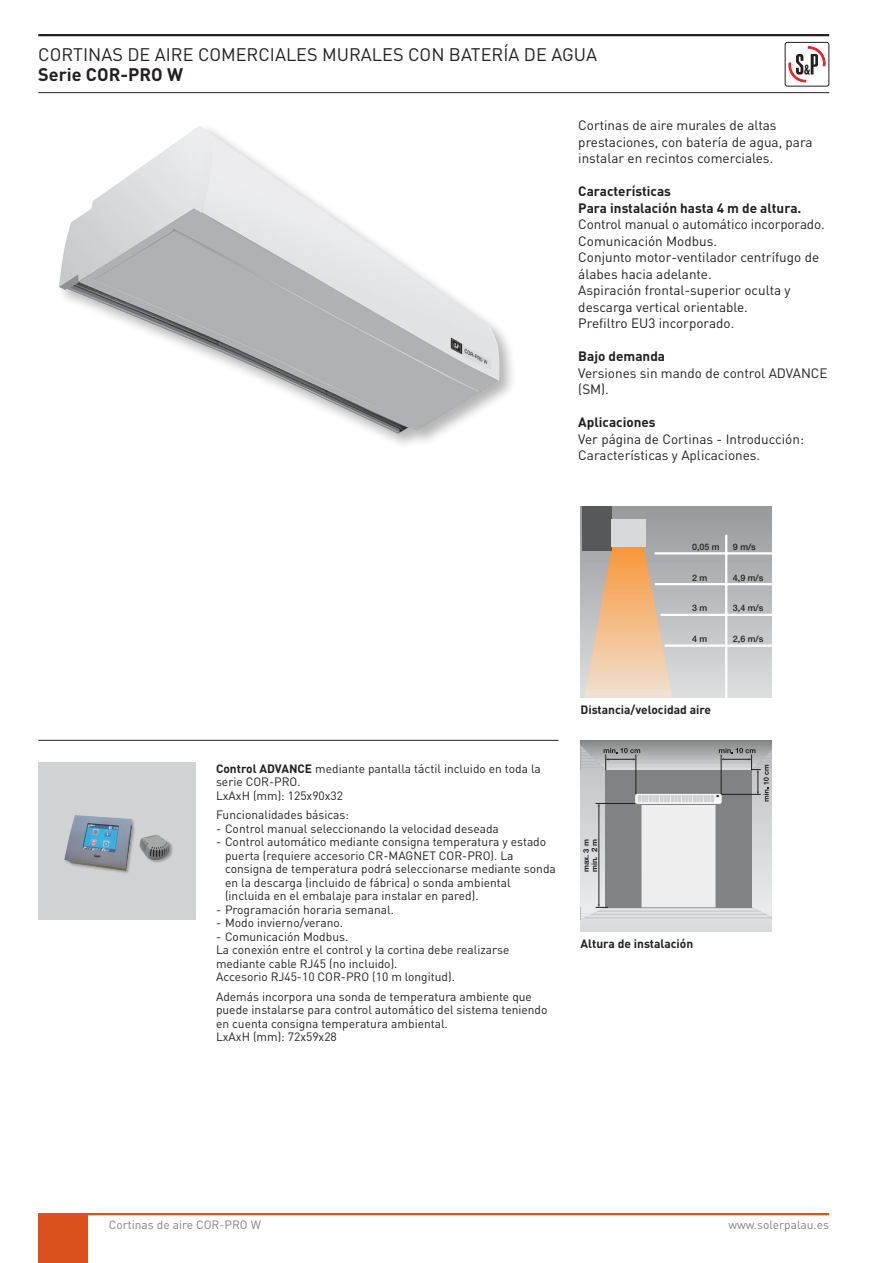
<style>
.page{position:relative;width:893px;height:1263px;background:#fff}
.page>*{position:absolute;margin:0;border:0;box-sizing:border-box;transform-origin:0 0}
.t1{font:18px "DIN";color:#231f20}
.t2{font:700 18px "DIN";color:#231f20}
.t3{font:13.5px/16.5px "DIN";color:#231f20}
.t4{font:700 13.5px/16.5px "DIN";color:#231f20}
.t5{font:12px/13.5px "DIN";color:#231f20}
.t6{font:700 12px "DIN";color:#231f20}
.t7{font:12px "DIN";color:#808285}
.t8{font:500 9px "Helvetica Neue";color:#231f20}
.t9{font:700 7.65px/8.1px "Helvetica Neue";color:#231f20}
.s1{font-weight:700}
</style>
<div class="page">
<hr style="left:38px;top:1213px;width:791px;height:2px;background:#da511d">
<div style="left:38px;top:1214px;width:49px;height:49px;background:#da511d"></div>
<hr style="left:38px;top:34px;width:791px;height:2px;background:#231f20">
<hr style="left:38px;top:92px;width:791px;height:1px;background:#231f20">
<svg style="left:788px;top:47px;width:38px;height:36px"></svg>
<div style="left:785px;top:42px;width:44px;height:44px;border:1px solid #231f20;border-radius:2px"></div>
<svg style="left:580px;top:740px;width:192px;height:191px;background:#b6b7b9"></svg>
<svg style="left:580px;top:506px;width:192px;height:191px;background:#c4b8ad"></svg>
<div style="left:611px;top:519px;width:34px;height:27px;background:#d8d9db"></div>
<hr style="left:655px;top:552px;width:117px;height:2px;background:#fff">
<hr style="left:655px;top:583px;width:117px;height:2px;background:#fff">
<hr style="left:660px;top:614px;width:112px;height:2px;background:#fff">
<hr style="left:665px;top:644px;width:107px;height:3px;background:#fff">
<hr style="left:725px;top:535px;width:2px;height:162px;background:#fff">
<hr style="left:38px;top:740px;width:520px;height:1px;background:#231f20">
<div style="left:38px;top:763px;width:158px;height:157px;background:#d1d2d4"></div>
<div style="left:64px;top:814px;width:110px;height:61px;background:#231f20;opacity:.33"></div>
<img style="left:64px;top:815px;width:107px;height:56px">
<div style="left:56px;top:123px;width:460px;height:327px;background:#231f20;opacity:.33"></div>
<img style="left:59px;top:126px;width:441px;height:308px">
<h1 class="t1" style="left:38px;top:43px;width:560px">CORTINAS DE AIRE COMERCIALES MURALES CON BATERÍA DE AGUA</h1>
<h1 class="t2" style="left:38px;top:62px;width:146px">Serie COR-PRO W</h1>
<p class="t3" style="left:578px;top:117px;width:236px">Cortinas de aire murales de altas prestaciones, con batería de agua, para instalar en recintos comerciales.</p>
<p class="t4" style="left:578px;top:182px;width:225px">Características<br>Para instalación hasta 4 m de altura.</p>
<p class="t3" style="left:578px;top:216px;width:248px">Control manual o automático incorporado.<br>Comunicación Modbus.<br>Conjunto motor-ventilador centrífugo de álabes hacia adelante.<br>Aspiración frontal-superior oculta y descarga vertical orientable.<br>Prefiltro EU3 incorporado.</p>
<p class="t4" style="left:578px;top:347px;width:88px">Bajo demanda</p>
<p class="t3" style="left:578px;top:364px;width:251px">Versiones sin mando de control ADVANCE (SM).</p>
<p class="t4" style="left:578px;top:413px;width:79px">Aplicaciones</p>
<p class="t3" style="left:578px;top:430px;width:227px">Ver página de Cortinas - Introducción:<br>Características y Aplicaciones.</p>
<p class="t8" style="left:692px;top:542px;width:29px">0,05 m</p>
<p class="t8" style="left:733px;top:542px;width:24px">9 m/s</p>
<p class="t8" style="left:692px;top:572px;width:17px">2 m</p>
<p class="t8" style="left:733px;top:572px;width:32px">4,9 m/s</p>
<p class="t8" style="left:692px;top:603px;width:17px">3 m</p>
<p class="t8" style="left:733px;top:603px;width:32px">3,4 m/s</p>
<p class="t8" style="left:692px;top:633px;width:17px">4 m</p>
<p class="t8" style="left:733px;top:633px;width:32px">2,6 m/s</p>
<p class="t5" style="left:216px;top:761px;width:326px"><span class="s1">Control ADVANCE</span> mediante pantalla táctil incluido en toda la serie COR-PRO.<br>LxAxH (mm): 125x90x32</p>
<p class="t5" style="left:216px;top:808px;width:135px">Funcionalidades básicas:</p>
<p class="t5" style="left:216px;top:821px;width:284px">- Control manual seleccionando la velocidad deseada</p>
<p class="t5" style="left:225px;top:835px;width:332px;text-indent:-9px">- Control automático mediante consigna temperatura y estado puerta (requiere accesorio CR-MAGNET COR-PRO). La consigna de temperatura podrá seleccionarse mediante sonda en la descarga (incluido de fábrica) o sonda ambiental (incluida en el embalaje para instalar en pared).</p>
<p class="t5" style="left:216px;top:902px;width:179px">- Programación horaria semanal.</p>
<p class="t5" style="left:216px;top:916px;width:129px">- Modo invierno/verano.</p>
<p class="t5" style="left:216px;top:929px;width:295px">- Comunicación Modbus.<br>La conexión entre el control y la cortina debe realizarse mediante cable RJ45 (no incluido).<br>Accesorio RJ45-10 COR-PRO (10 m longitud).</p>
<p class="t5" style="left:216px;top:989px;width:333px">Además incorpora una sonda de temperatura ambiente que puede instalarse para control automático del sistema teniendo en cuenta consigna temperatura ambiental.<br>LxAxH (mm): 72x59x28</p>
<p class="t6" style="left:580px;top:702px;width:132px">Distancia/velocidad aire</p>
<p class="t9" style="left:582px;top:872px;width:35px;rotate:-90deg">max. 3 m min. 2 m</p>
<p class="t6" style="left:580px;top:935px;width:114px">Altura de instalación</p>
<p class="t7" style="left:109px;top:1217px;width:154px">Cortinas de aire COR-PRO W</p>
<p class="t7" style="left:728px;top:1217px;width:102px">www.solerpalau.es</p>
</div>
